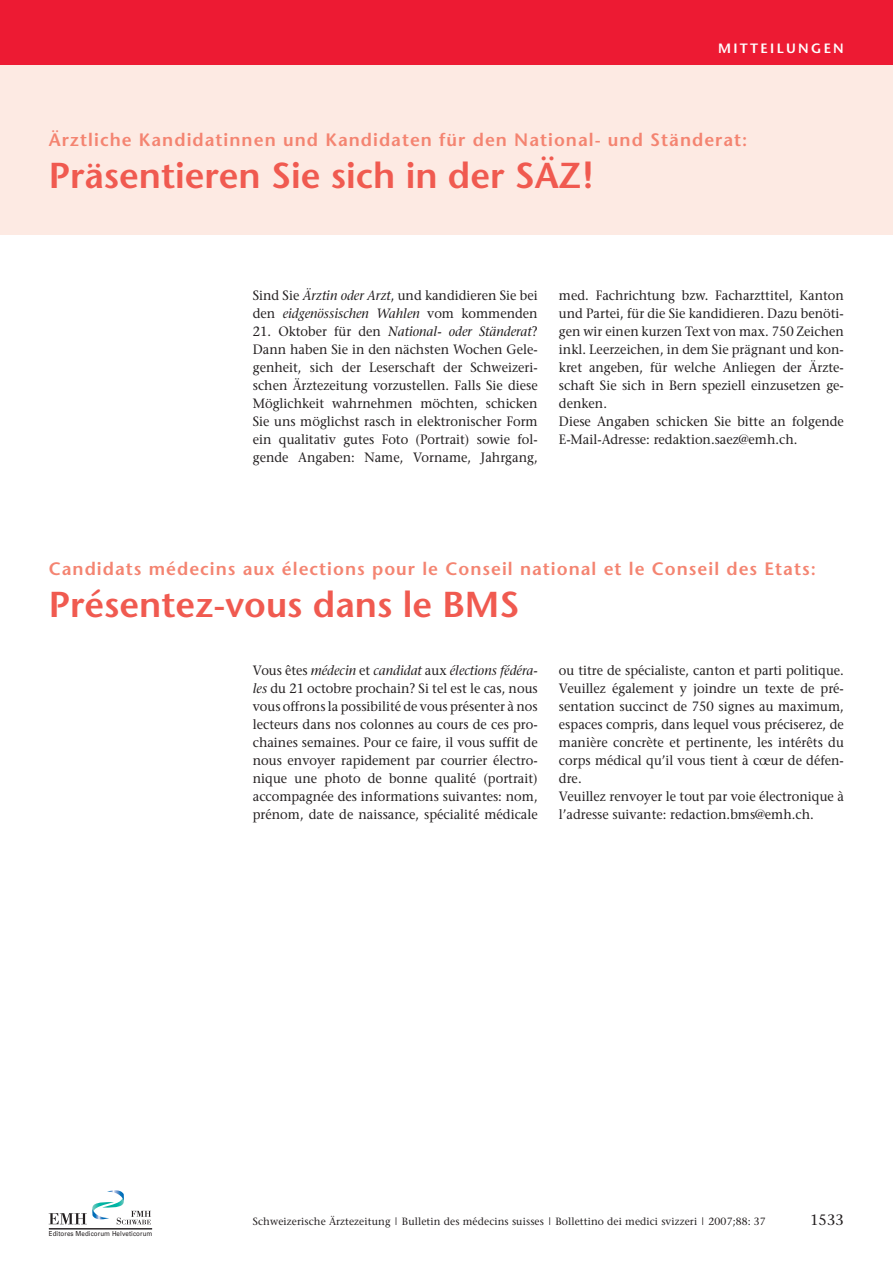
<style>
.page{position:relative;width:893px;height:1263px;background:#fff}
.page>*{position:absolute;margin:0;border:0;box-sizing:border-box;transform-origin:0 0}
.t1{font:600 36px "Stone Sans";color:#f05a50}
.t2{font:600 18px "Stone Sans";letter-spacing:.055em;color:#f48471}
.t3{font:15px "Stone Serif";color:#231f20}
.t4{font:13.5px/18px "Stone Serif";color:#231f20;scale:.95 1}
.t5{font:600 13.5px "Stone Sans";letter-spacing:.17em;color:#fff}
.t6{font:10.5px "Stone Serif";letter-spacing:.01em;color:#231f20}
.t7{font:6.9px "Univers";letter-spacing:.015em;color:#231f20;scale:.9 1}
.s1{font-style:italic}
</style>
<div class="page">
<div style="left:0;top:64px;width:893px;height:171px;background:#fdeae3"></div>
<svg style="left:49px;top:1190px;width:102px;height:34px"></svg>
<hr style="left:49px;top:1228px;width:103px;height:1px;background:#231f20">
<div style="left:0;top:0;width:893px;height:64px;background:#ed1a33"></div>
<p class="t5" style="left:718px;top:42px;width:127px">MITTEILUNGEN</p>
<h2 class="t2" style="left:49px;top:132px;width:700px">Ärztliche Kandidatinnen und Kandidaten für den National- und Ständerat:</h2>
<h1 class="t1" style="left:49px;top:161px;width:546px">Präsentieren Sie sich in der SÄZ!</h1>
<p class="t4" style="left:253px;top:287px;width:301px">Sind Sie <span class="s1">Ärztin oder Arzt</span>, und kandidieren Sie bei den <span class="s1">eidgenössischen Wahlen</span> vom kommenden</p>
<p class="t4" style="left:253px;top:323px;width:301px;text-align:justify">21. Oktober für den <span class="s1">National- oder Ständerat</span>?<br>Dann haben Sie in den nächsten Wochen Gele&shy;genheit, sich der Leserschaft der Schweizeri&shy;schen Ärztezeitung vorzustellen. Falls Sie diese Möglichkeit wahrnehmen möchten, schicken Sie uns möglichst rasch in elektronischer Form ein qualitativ gutes Foto (Portrait) sowie fol&shy;gende Angaben: Name, Vorname, Jahrgang,</p>
<p class="t4" style="left:559px;top:287px;width:301px">med. Fachrichtung bzw. Facharzttitel, Kanton und Partei, für die Sie kandidieren. Dazu benöti&shy;gen wir einen kurzen Text von max. 750 Zeichen inkl. Leerzeichen, in dem Sie prägnant und kon&shy;kret angeben, für welche Anliegen der Ärzte&shy;schaft Sie sich in Bern speziell einzusetzen ge&shy;denken.<br>Diese Angaben schicken Sie bitte an folgende E-Mail-Adresse: redaktion.saez@emh.ch.</p>
<h2 class="t2" style="left:49px;top:562px;width:769px">Candidats médecins aux élections pour le Conseil national et le Conseil des Etats:</h2>
<h1 class="t1" style="left:49px;top:590px;width:472px">Présentez-vous dans le BMS</h1>
<p class="t4" style="left:253px;top:662px;width:301px;text-align:justify">Vous êtes <span class="s1">médecin</span> et <span class="s1">candidat</span> aux <span class="s1">élections fédéra&shy;les</span> du 21 octobre prochain? Si tel est le cas, nous vous offrons la possibilité de vous présenter à nos lecteurs dans nos colonnes au cours de ces pro&shy;chaines semaines. Pour ce faire, il vous suffit de nous envoyer rapidement par courrier électro&shy;nique une photo de bonne qualité (portrait) accompagnée des informations suivantes: nom, prénom, date de naissance, spécialité médicale</p>
<p class="t4" style="left:559px;top:662px;width:301px">ou titre de spécialiste, canton et parti politique.<br>Veuillez également y joindre un texte de pré&shy;sentation succinct de 750 signes au maximum, espaces compris, dans lequel vous préciserez, de manière concrète et pertinente, les intérêts du corps médical qu’il vous tient à cœur de défen&shy;dre.<br>Veuillez renvoyer le tout par voie électronique à l’adresse suivante: redaction.bms@emh.ch.</p>
<p class="t7" style="left:49px;top:1229px;width:117px">Editores Medicorum Helveticorum</p>
<p class="t6" style="left:253px;top:1217px;width:515px">Schweizerische Ärztezeitung | Bulletin des médecins suisses | Bollettino dei medici svizzeri | 2007;88: 37</p>
<p class="t3" style="left:810px;top:1213px;width:35px">1533</p>
</div>
